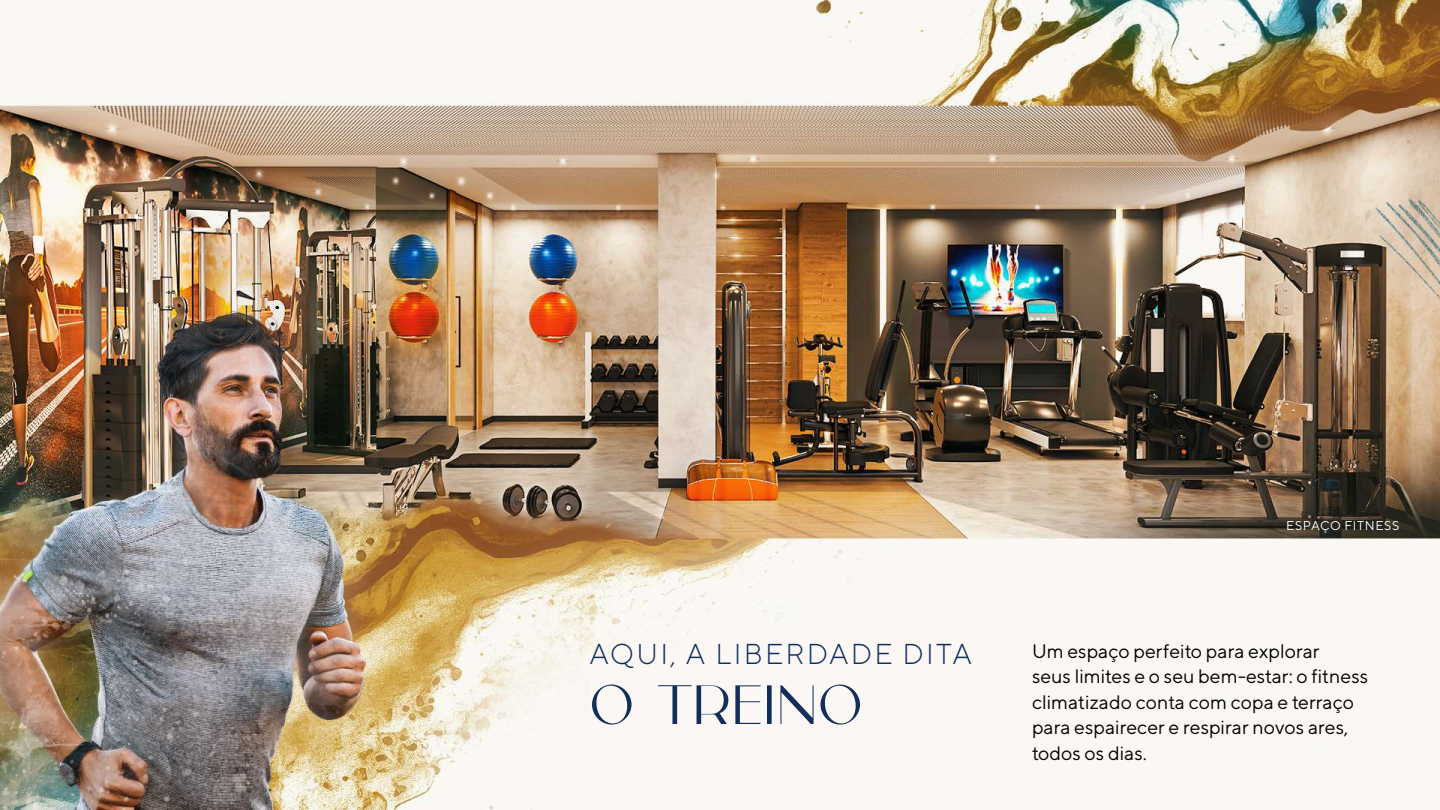
<style>
.page{position:relative;width:1440px;height:810px;background:#fff}
.page>*{position:absolute;margin:0;border:0;box-sizing:border-box;transform-origin:0 0}
.t1{font:300 56.25px "Carla Sans";color:#122e59}
.t2{font:300 28.72px "TT Norms";letter-spacing:.08em;color:#122e59}
.t3{font:19.5px/25.5px "TT Norms";color:#000}
.t4{font:12.75px "TT Norms";letter-spacing:.05em;color:#fff}
</style>
<div class="page">
<img style="left:0;top:0;width:1440px;height:810px">
<h2 class="t2" style="left:590px;top:637px;width:384px">AQUI, A LIBERDADE DITA</h2>
<h1 class="t1" style="left:590px;top:658px;width:275px">O TREINO</h1>
<p class="t4" style="left:1286px;top:517px;width:115px">ESPAÇO FITNESS</p>
<p class="t3" style="left:1032px;top:638px;width:338px">Um espaço perfeito para explorar<br>seus limites e o seu bem-estar: o fitness climatizado conta com copa e terraço para espairecer e respirar novos ares, todos os dias.</p>
</div>
